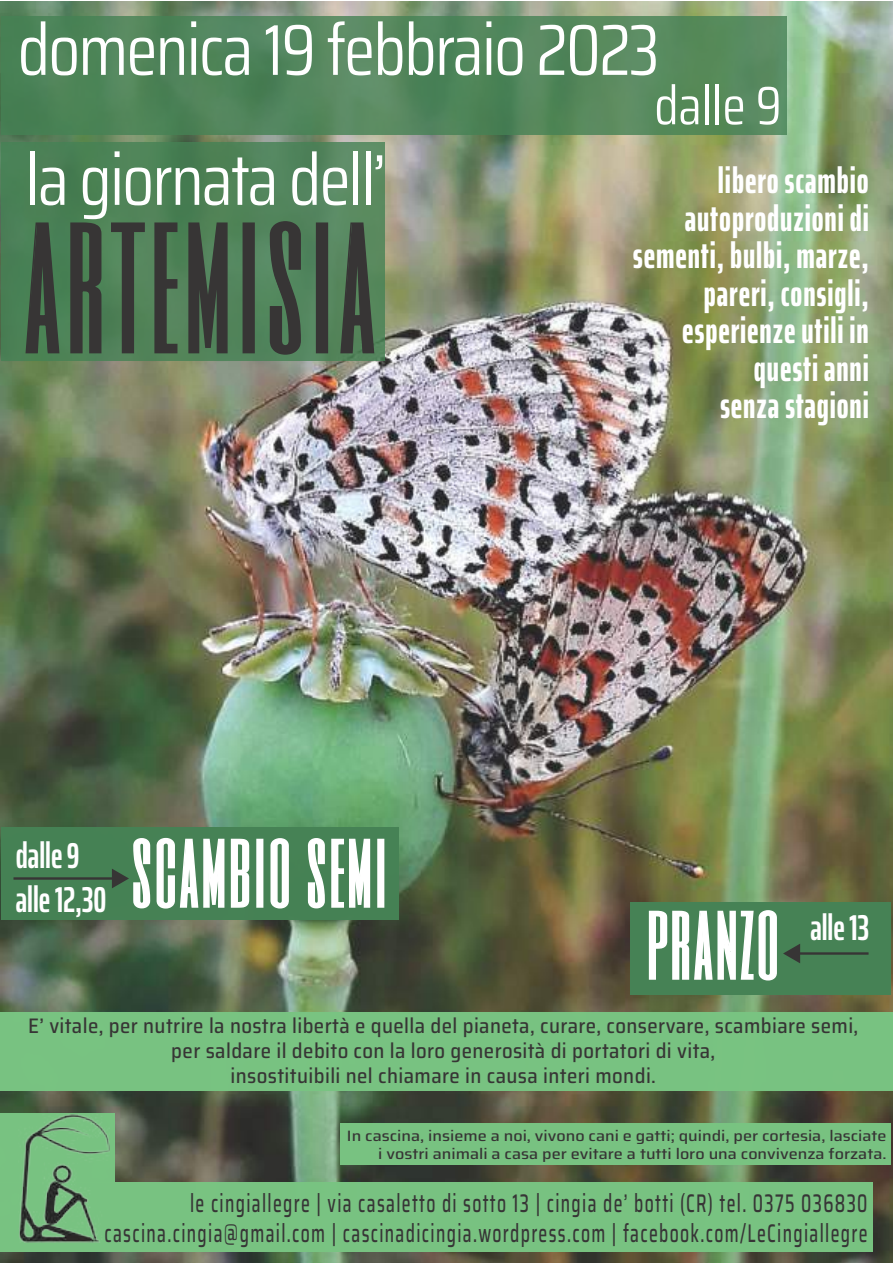
<style>
.page{position:relative;width:893px;height:1263px;background:#fff}
.page>*{position:absolute;margin:0;border:0;box-sizing:border-box;transform-origin:0 0}
.t1{font:172.5px "Six Caps";letter-spacing:.025em;color:#373535}
.t2{font:90px "Six Caps";letter-spacing:.025em;color:#fff}
.t3{font:72px "Saira Condensed";letter-spacing:-.025em;color:#fff}
.t4{font:54px "Saira Condensed";color:#fff}
.t5{font:800 ultra-condensed 36px/37.5px "Saira";letter-spacing:.025em;color:#fff;text-align:right}
.t6{font:700 ultra-condensed 36px "Saira";color:#fff}
.t7{font:500 semi-condensed 25.5px/30px "Saira";letter-spacing:.075em;color:#373536;text-align:right;scale:.7 1}
.t8{font:500 semi-condensed 21px/25.2px "Saira";letter-spacing:.02em;color:#373535;text-align:center}
.t9{font:500 semi-condensed 15px/18px "Saira";color:#373535;text-align:right;scale:1.22 1}
</style>
<div class="page">
<img style="left:0;top:1px;width:893px;height:1262px">
<div style="left:1px;top:17px;width:785px;height:118px;background:linear-gradient(to right,#4c8359,#5a8b5f)"></div>
<div style="left:1px;top:143px;width:383px;height:218px;background:linear-gradient(to right,#477e52,#588961)"></div>
<svg style="left:25px;top:219px;width:35px;height:135px;background:#46754f"></svg>
<svg style="left:70px;top:222px;width:32px;height:132px;background:#47724e"></svg>
<svg style="left:110px;top:222px;width:36px;height:132px;background:#4f7c56"></svg>
<svg style="left:154px;top:222px;width:24px;height:132px;background:#4f7754"></svg>
<svg style="left:188px;top:222px;width:40px;height:132px;background:#4c7253"></svg>
<div style="left:243px;top:222px;width:12px;height:131px;border:2px solid #373535"></div>
<svg style="left:269px;top:220px;width:33px;height:136px;background:#4e7957"></svg>
<div style="left:316px;top:222px;width:12px;height:131px;border:2px solid #373535"></div>
<svg style="left:340px;top:219px;width:35px;height:135px;background:#517a56"></svg>
<div style="left:2px;top:827px;width:397px;height:92px;background:#468255"></div>
<div style="left:256px;top:839px;width:7px;height:69px;border:2px solid #fff"></div>
<svg style="left:270px;top:838px;width:19px;height:71px"></svg>
<svg style="left:307px;top:838px;width:64px;height:71px"></svg>
<div style="left:377px;top:839px;width:7px;height:69px;border:2px solid #fff"></div>
<div style="left:631px;top:902px;width:260px;height:92px;background:#468255"></div>
<svg style="left:14px;top:822px;width:236px;height:87px"></svg>
<div style="left:0;top:1182px;width:873px;height:70px;background:#79c482"></div>
<div style="left:0;top:1113px;width:115px;height:70px;background:#79c482"></div>
<img style="left:19px;top:1115px;width:91px;height:128px">
<svg style="left:648px;top:894px;width:220px;height:87px"></svg>
<div style="left:0;top:1012px;width:892px;height:79px;background:#79c482"></div>
<div style="left:340px;top:1123px;width:551px;height:42px;background:#79c482"></div>
<h3 class="t3" style="left:18px;top:-7px;width:643px">domenica 19 febbraio 2023</h3>
<h3 class="t3" style="left:26px;top:123px;width:361px">la giornata dell’</h3>
<h1 class="t1" style="left:24px;top:162px;width:354px">ARTEMISIA</h1>
<h3 class="t6" style="left:16px;top:827px;width:65px">dalle 9</h3>
<h3 class="t6" style="left:16px;top:871px;width:92px">alle 12,30</h3>
<h2 class="t2" style="left:131px;top:807px;width:257px">SCAMBIO SEMI</h2>
<h3 class="t4" style="left:654px;top:63px;width:129px">dalle 9</h3>
<h3 class="t5" style="left:633px;top:162px;width:237px">libero scambio autoproduzioni di sementi, bulbi, marze, pareri, consigli, esperienze utili in questi anni<br>senza stagioni</h3>
<h2 class="t2" style="left:647px;top:879px;width:134px">PRANZO</h2>
<h3 class="t6" style="left:810px;top:899px;width:60px">alle 13</h3>
<p class="t8" style="left:28px;top:1013px;width:832px">E’ vitale, per nutrire la nostra libertà e quella del pianeta, curare, conservare, scambiare semi, per saldare il debito con la loro generosità di portatori di vita,<br>insostituibili nel chiamare in causa interi mondi.</p>
<p class="t9" style="left:347px;top:1126px;width:444px">In cascina, insieme a noi, vivono cani e gatti; quindi, per cortesia, lasciate i vostri animali a casa per evitare a tutti loro una convivenza forzata.</p>
<p class="t7" style="left:105px;top:1188px;width:1092px">le cingiallegre | via casaletto di sotto 13 | cingia de’ botti (CR) tel. 0375 036830 cascina.cingia@gmail.com | cascinadicingia.wordpress.com | facebook.com/LeCingiallegre</p>
</div>
